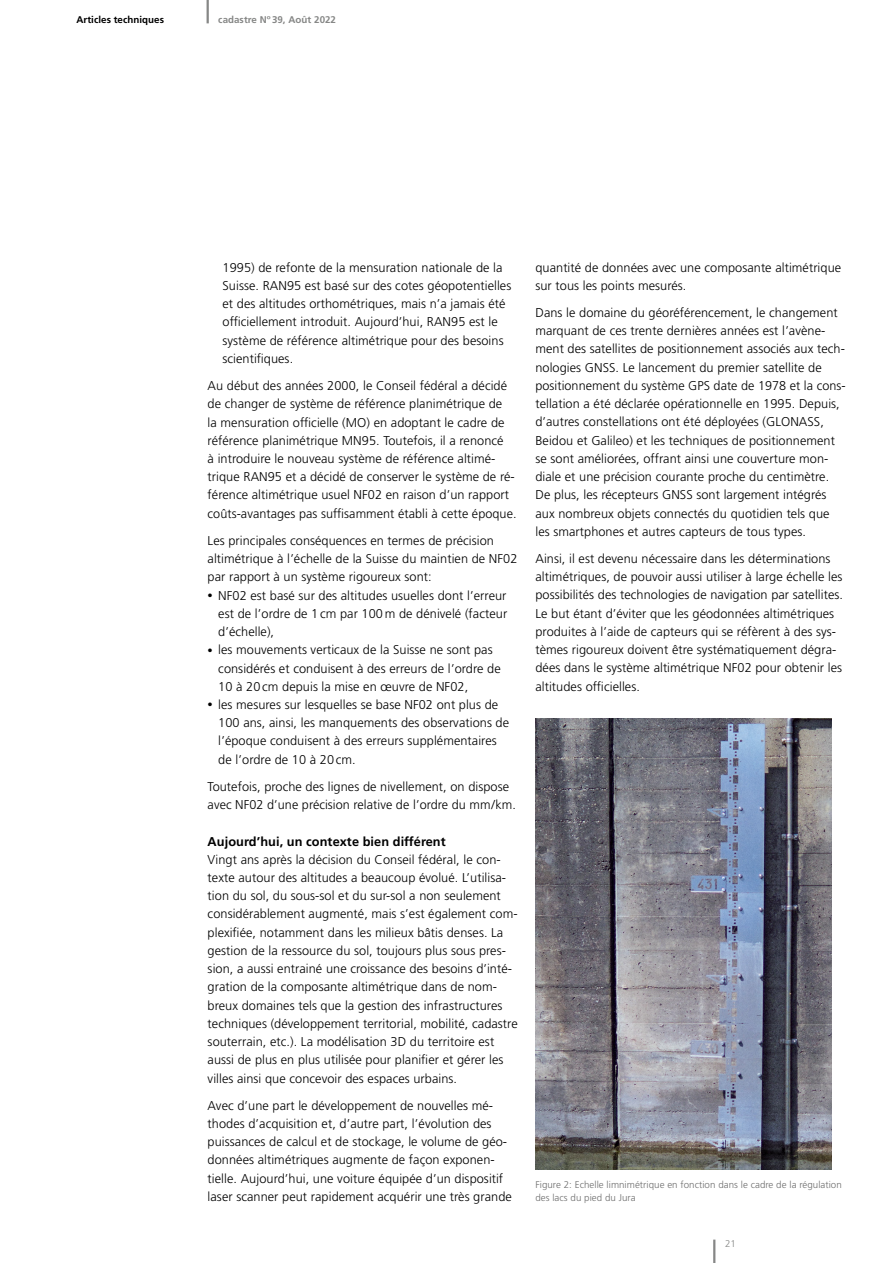
<style>
.page{position:relative;width:893px;height:1263px;background:#fff}
.page>*{position:absolute;margin:0;border:0;box-sizing:border-box;transform-origin:0 0}
.Lauftext_F{font:300 12.75px/18.1px "Frutiger LT Pro";letter-spacing:.005em;color:#000}
.Lauftext_EZ_F{font:300 12.75px/18.1px "Frutiger LT Pro";letter-spacing:.005em;color:#000}
.Titel_Lauftext_F{font:700 12.75px "Frutiger LT Pro";letter-spacing:.005em;color:#000}
.t1{font:300 9.75px/12.8px "Frutiger LT Pro";letter-spacing:.005em;color:#6e6e6e}
.t2{font:700 9.75px "Frutiger LT Pro";letter-spacing:.005em;color:#868786}
.t3{font:700 9.75px "Frutiger LT Pro";letter-spacing:.005em;color:#000}
.t4{font:300 9.75px "Frutiger LT Pro";color:#868786}
.s1{font-size:10.5px}
</style>
<div class="page">
<hr style="left:713px;top:1239px;width:2px;height:24px;background:#868786">
<hr style="left:207px;top:0;width:2px;height:23px;background:#868786">
<img style="left:535px;top:718px;width:297px;height:451px">
<p class="t3" style="left:77px;top:14px;width:89px">Articles techniques</p>
<p class="t2" style="left:218px;top:14px;width:119px">cadastre Nº39, Août 2022</p>
<p class="Lauftext_F" style="left:223px;top:258px;width:290px">1995) de refonte de la mensuration nationale de la Suisse. RAN95 est basé sur des cotes géopotentielles et des altitudes orthométriques, mais n’a jamais été officiellement introduit. Aujourd’hui, RAN95 est le système de référence altimétrique pour des besoins scientifiques.</p>
<p class="Lauftext_F" style="left:208px;top:377px;width:310px">Au début des années 2000, le Conseil fédéral a décidé de changer de système de référence planimétrique de<br>la mensuration officielle (MO) en adoptant le cadre de référence planimétrique MN95. Toutefois, il a renoncé<br>à introduire le nouveau système de référence altimé&shy;trique RAN95 et a décidé de conserver le système de ré&shy;férence altimétrique usuel NF02 en raison d’un rapport coûts-avantages pas suffisamment établi à cette époque.</p>
<p class="Lauftext_F" style="left:208px;top:531px;width:311px">Les principales conséquences en termes de précision altimétrique à l’échelle de la Suisse du maintien de NF02 par rapport à un système rigoureux sont:</p>
<p class="Lauftext_EZ_F" style="left:218px;top:586px;width:290px;text-align:justify;text-indent:-11px"><span class="s1">•</span> NF02 est basé sur des altitudes usuelles dont l’erreur est de l’ordre de 1cm par 100m de dénivelé (facteur d’échelle),</p>
<p class="Lauftext_EZ_F" style="left:218px;top:641px;width:284px;text-indent:-11px"><span class="s1">•</span> les mouvements verticaux de la Suisse ne sont pas considérés et conduisent à des erreurs de l’ordre de<br>10 à 20cm depuis la mise en œuvre de NF02,</p>
<p class="Lauftext_EZ_F" style="left:218px;top:695px;width:292px;text-indent:-11px"><span class="s1">•</span> les mesures sur lesquelles se base NF02 ont plus de 100 ans, ainsi, les manquements des observations de l’époque conduisent à des erreurs supplémentaires de l’ordre de 10 à 20cm.</p>
<p class="Lauftext_F" style="left:208px;top:777px;width:310px">Toutefois, proche des lignes de nivellement, on dispose avec NF02 d’une précision relative de l’ordre du mm/km.</p>
<h2 class="Titel_Lauftext_F" style="left:208px;top:834px;width:240px">Aujourd’hui, un contexte bien différent</h2>
<p class="Lauftext_F" style="left:208px;top:850px;width:312px">Vingt ans après la décision du Conseil fédéral, le con&shy;texte autour des altitudes a beaucoup évolué. L’utilisa&shy;tion du sol, du sous-sol et du sur-sol a non seulement considérablement augmenté, mais s’est également com&shy;plexifiée, notamment dans les milieux bâtis denses. La gestion de la ressource du sol, toujours plus sous pres&shy;sion, a aussi entrainé une croissance des besoins d’inté&shy;gration de la composante altimétrique dans de nom&shy;breux domaines tels que la gestion des infrastructures techniques (développement territorial, mobilité, cadastre souterrain, etc.). La modélisation 3D du territoire est aussi de plus en plus utilisée pour planifier et gérer les villes ainsi que concevoir des espaces urbains.</p>
<p class="Lauftext_F" style="left:208px;top:1096px;width:306px">Avec d’une part le développement de nouvelles mé&shy;thodes d’acquisition et, d’autre part, l’évolution des puissances de calcul et de stockage, le volume de géo&shy;données altimétriques augmente de façon exponen&shy;tielle. Aujourd’hui, une voiture équipée d’un dispositif laser scanner peut rapidement acquérir une très grande</p>
<p class="Lauftext_F" style="left:535px;top:258px;width:307px">quantité de données avec une composante altimétrique sur tous les points mesurés.</p>
<p class="Lauftext_F" style="left:535px;top:304px;width:312px">Dans le domaine du géoréférencement, le changement marquant de ces trente dernières années est l’avène&shy;ment des satellites de positionnement associés aux tech&shy;nologies GNSS. Le lancement du premier satellite de positionnement du système GPS date de 1978 et la cons&shy;tellation a été déclarée opérationnelle en 1995. Depuis, d’autres constellations ont été déployées (GLONASS, Beidou et Galileo) et les techniques de positionnement se sont améliorées, offrant ainsi une couverture mon&shy;diale et une précision courante proche du centimètre.</p>
<p class="Lauftext_F" style="left:535px;top:486px;width:296px">De plus, les récepteurs GNSS sont largement intégrés aux nombreux objets connectés du quotidien tels que les smartphones et autres capteurs de tous types.</p>
<p class="Lauftext_F" style="left:535px;top:549px;width:309px">Ainsi, il est devenu nécessaire dans les déterminations altimétriques, de pouvoir aussi utiliser à large échelle les possibilités des technologies de navigation par satellites.<br>Le but étant d’éviter que les géodonnées altimétriques produites à l’aide de capteurs qui se réfèrent à des sys&shy;tèmes rigoureux doivent être systématiquement dégra&shy;dées dans le système altimétrique NF02 pour obtenir les altitudes officielles.</p>
<p class="t1" style="left:535px;top:1178px;width:308px">Figure 2: Echelle limnimétrique en fonction dans le cadre de la régulation des lacs du pied du Jura</p>
<p class="t4" style="left:725px;top:1238px;width:12px">21</p>
</div>
